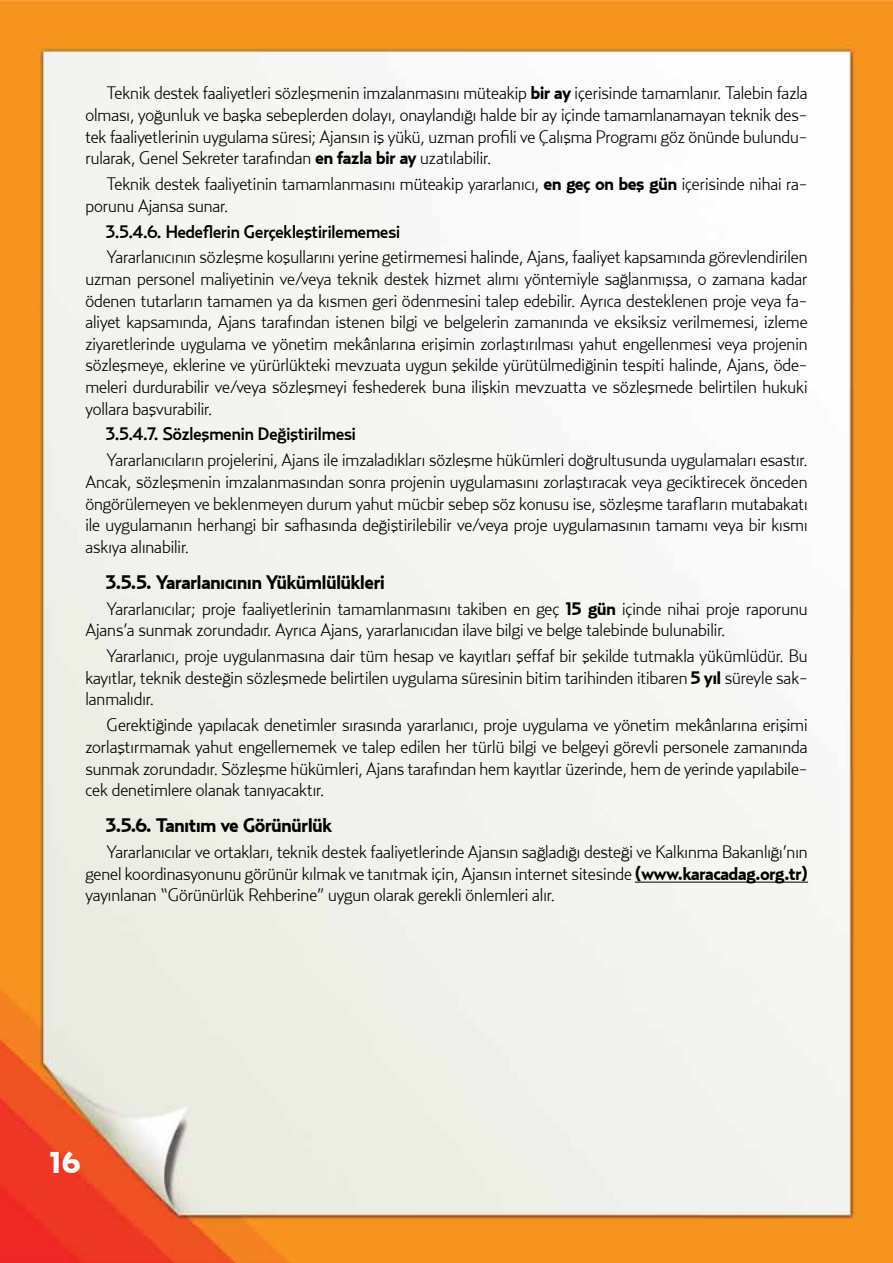
<style>
.page{position:relative;width:893px;height:1263px;background:#fff}
.page>*{position:absolute;margin:0;border:0;box-sizing:border-box;transform-origin:0 0}
.t1{font:900 30px "Relay";color:#fff}
.t2{font:700 19.5px "Relay";letter-spacing:-.04em;color:#000}
.t3{font:300 18px/21.6px "Relay";letter-spacing:-.04em;color:#000;text-align:justify}
.t4{font:500 18px "Relay";letter-spacing:-.04em;color:#000}
.s1{font-weight:700}
</style>
<div class="page">
<img style="left:0;top:0;width:893px;height:1263px">
<hr style="left:635px;top:882px;width:173px;height:1px;background:#000">
<p class="t3" style="left:85px;top:82px;width:724px;text-indent:21px">Teknik destek faaliyetleri sözleşmenin imzalanmasını müteakip <span class="s1">bir ay</span> içerisinde tamamlanır. Talebin fazla olması, yoğunluk ve başka sebeplerden dolayı, onaylandığı halde bir ay içinde tamamlanamayan teknik des&shy;tek faaliyetlerinin uygulama süresi; Ajansın iş yükü, uzman profili ve Çalışma Programı göz önünde bulundu&shy;rularak, Genel Sekreter tarafından <span class="s1">en fazla bir ay</span> uzatılabilir.</p>
<p class="t3" style="left:85px;top:173px;width:724px;text-indent:21px">Teknik destek faaliyetinin tamamlanmasını müteakip yararlanıcı, <span class="s1">en geç on beş gün</span> içerisinde nihai ra&shy;porunu Ajansa sunar.</p>
<p class="t4" style="left:106px;top:221px;width:296px">3.5.4.6. Hedeflerin Gerçekleştirilememesi</p>
<p class="t3" style="left:85px;top:246px;width:724px;text-indent:21px">Yararlanıcının sözleşme koşullarını yerine getirmemesi halinde, Ajans, faaliyet kapsamında görevlendirilen uzman personel maliyetinin ve/veya teknik destek hizmet alımı yöntemiyle sağlanmışsa, o zamana kadar ödenen tutarların tamamen ya da kısmen geri ödenmesini talep edebilir. Ayrıca desteklenen proje veya fa&shy;aliyet kapsamında, Ajans tarafından istenen bilgi ve belgelerin zamanında ve eksiksiz verilmemesi, izleme ziyaretlerinde uygulama ve yönetim mekânlarına erişimin zorlaştırılması yahut engellenmesi veya projenin sözleşmeye, eklerine ve yürürlükteki mevzuata uygun şekilde yürütülmediğinin tespiti halinde, Ajans, öde&shy;meleri durdurabilir ve/veya sözleşmeyi feshederek buna ilişkin mevzuatta ve sözleşmede belirtilen hukuki yollara başvurabilir.</p>
<p class="t4" style="left:106px;top:424px;width:251px">3.5.4.7. Sözleşmenin Değiştirilmesi</p>
<p class="t3" style="left:85px;top:449px;width:724px;text-indent:21px">Yararlanıcıların projelerini, Ajans ile imzaladıkları sözleşme hükümleri doğrultusunda uygulamaları esastır.<br>Ancak, sözleşmenin imzalanmasından sonra projenin uygulamasını zorlaştıracak veya geciktirecek önceden öngörülemeyen ve beklenmeyen durum yahut mücbir sebep söz konusu ise, sözleşme tarafların mutabakatı ile uygulamanın herhangi bir safhasında değiştirilebilir ve/veya proje uygulamasının tamamı veya bir kısmı askıya alınabilir.</p>
<p class="t2" style="left:106px;top:571px;width:280px">3.5.5. Yararlanıcının Yükümlülükleri</p>
<p class="t3" style="left:85px;top:597px;width:724px;text-indent:21px">Yararlanıcılar; proje faaliyetlerinin tamamlanmasını takiben en geç <span class="s1">15 gün</span> içinde nihai proje raporunu<br>Ajans’a sunmak zorundadır. Ayrıca Ajans, yararlanıcıdan ilave bilgi ve belge talebinde bulunabilir.</p>
<p class="t3" style="left:85px;top:645px;width:724px;text-indent:21px">Yararlanıcı, proje uygulanmasına dair tüm hesap ve kayıtları şeffaf bir şekilde tutmakla yükümlüdür. Bu kayıtlar, teknik desteğin sözleşmede belirtilen uygulama süresinin bitim tarihinden itibaren <span class="s1">5 yıl</span> süreyle sak&shy;lanmalıdır.</p>
<p class="t3" style="left:85px;top:714px;width:724px;text-indent:21px">Gerektiğinde yapılacak denetimler sırasında yararlanıcı, proje uygulama ve yönetim mekânlarına erişimi zorlaştırmamak yahut engellememek ve talep edilen her türlü bilgi ve belgeyi görevli personele zamanında sunmak zorundadır. Sözleşme hükümleri, Ajans tarafından hem kayıtlar üzerinde, hem de yerinde yapılabile&shy;cek denetimlere olanak tanıyacaktır.</p>
<p class="t2" style="left:106px;top:814px;width:228px">3.5.6. Tanıtım ve Görünürlük</p>
<p class="t3" style="left:85px;top:841px;width:724px;text-indent:21px">Yararlanıcılar ve ortakları, teknik destek faaliyetlerinde Ajansın sağladığı desteği ve Kalkınma Bakanlığı’nın genel koordinasyonunu görünür kılmak ve tanıtmak için, Ajansın internet sitesinde <span class="s1">(www.karacadag.org.tr) </span>yayınlanan “Görünürlük Rehberine” uygun olarak gerekli önlemleri alır.</p>
<h1 class="t1" style="left:50px;top:1144px;width:32px">16</h1>
</div>
